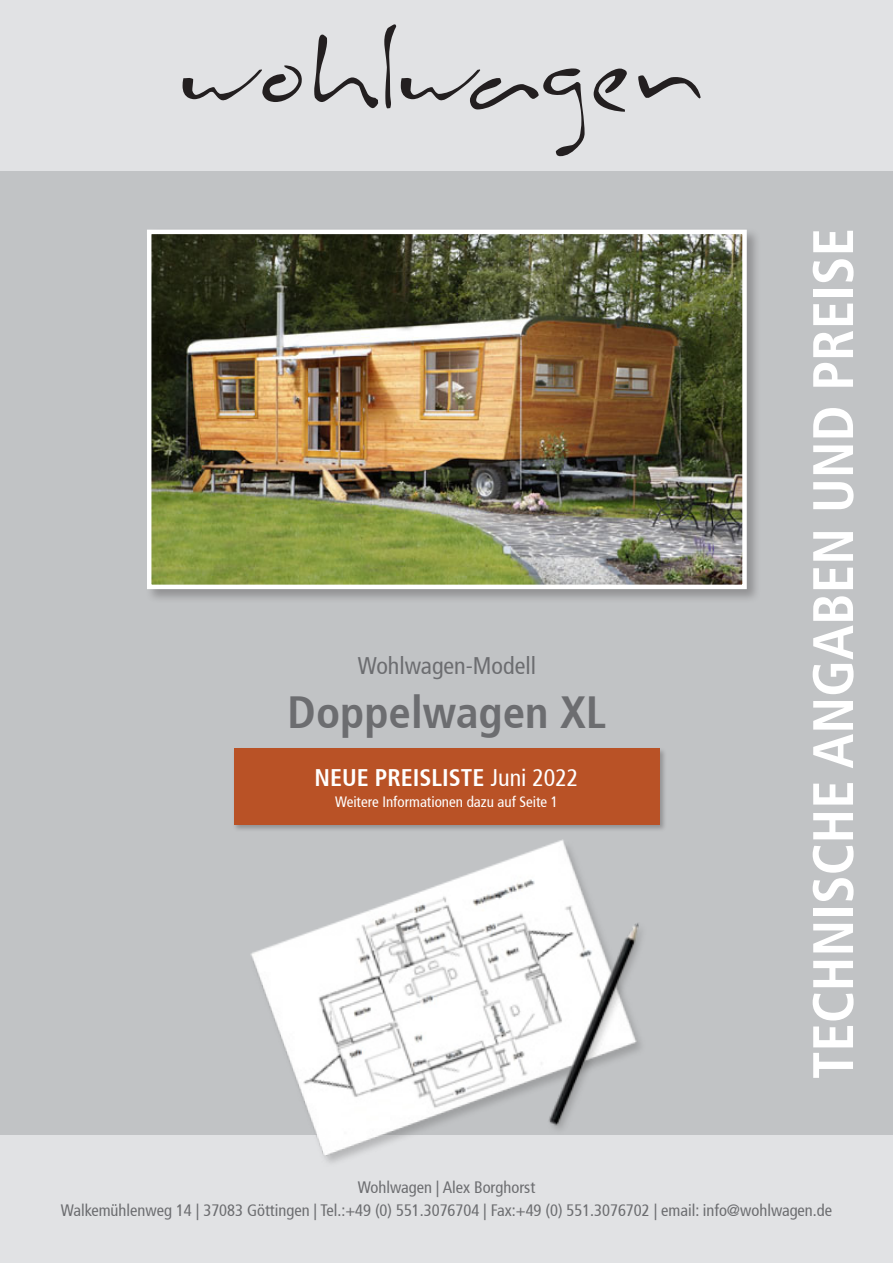
<style>
.page{position:relative;width:893px;height:1263px;background:#fff}
.page>*{position:absolute;margin:0;border:0;box-sizing:border-box;transform-origin:0 0}
.t1{font:120px "Inkburrow";letter-spacing:-.015em;color:#231f20}
.t2{font:57px "Frutiger Bold Cn";color:#fff}
.t3{font:45px "Frutiger Bold Cn";color:#6c6d70}
.t4{font:24px "Frutiger Bold Cn";color:#fff}
.t5{font:24px "Frutiger Cn";color:#6c6d70}
.t6{font:16.5px "Frutiger Cn";color:#6c6d70}
.t7{font:15px "Frutiger Cn";color:#fff}
.s1{font-family:"Frutiger Cn"}
</style>
<div class="page">
<div style="left:1px;top:1px;width:892px;height:1261px;background:#c1c3c5"></div>
<div style="left:145px;top:227px;width:616px;height:376px;background:#231f20;opacity:.3"></div>
<img style="left:152px;top:235px;width:590px;height:349px">
<div style="left:147px;top:230px;width:600px;height:359px;border:4px solid #fff"></div>
<div style="left:0;top:1135px;width:893px;height:128px;background:#e1e2e4"></div>
<img style="left:250px;top:840px;width:391px;height:323px">
<div style="left:0;top:0;width:893px;height:171px;background:#e1e2e4"></div>
<div style="left:232px;top:747px;width:435px;height:86px;background:#231f20;opacity:.3"></div>
<div style="left:234px;top:748px;width:425px;height:77px;background:#b95226"></div>
<p class="t1" style="left:181px;top:16px;width:533px">wohlwagen</p>
<p class="t5" style="left:358px;top:652px;width:180px">Wohlwagen-Modell</p>
<p class="t3" style="left:288px;top:686px;width:320px">Doppelwagen XL</p>
<p class="t4" style="left:315px;top:763px;width:265px">NEUE PREISLISTE <span class="s1">Juni 2022</span></p>
<p class="t7" style="left:335px;top:793px;width:224px">Weitere Informationen dazu auf Seite 1</p>
<p class="t2" style="left:799px;top:1079px;width:853px;rotate:-90deg">TECHNISCHE ANGABEN UND PREISE</p>
<p class="t6" style="left:358px;top:1178px;width:179px">Wohlwagen | Alex Borghorst</p>
<p class="t6" style="left:61px;top:1200px;width:773px">Walkemühlenweg 14 | 37083 Göttingen | Tel.:+49 (0) 551.3076704 | Fax:+49 (0) 551.3076702 | email: info@wohlwagen.de</p>
</div>
